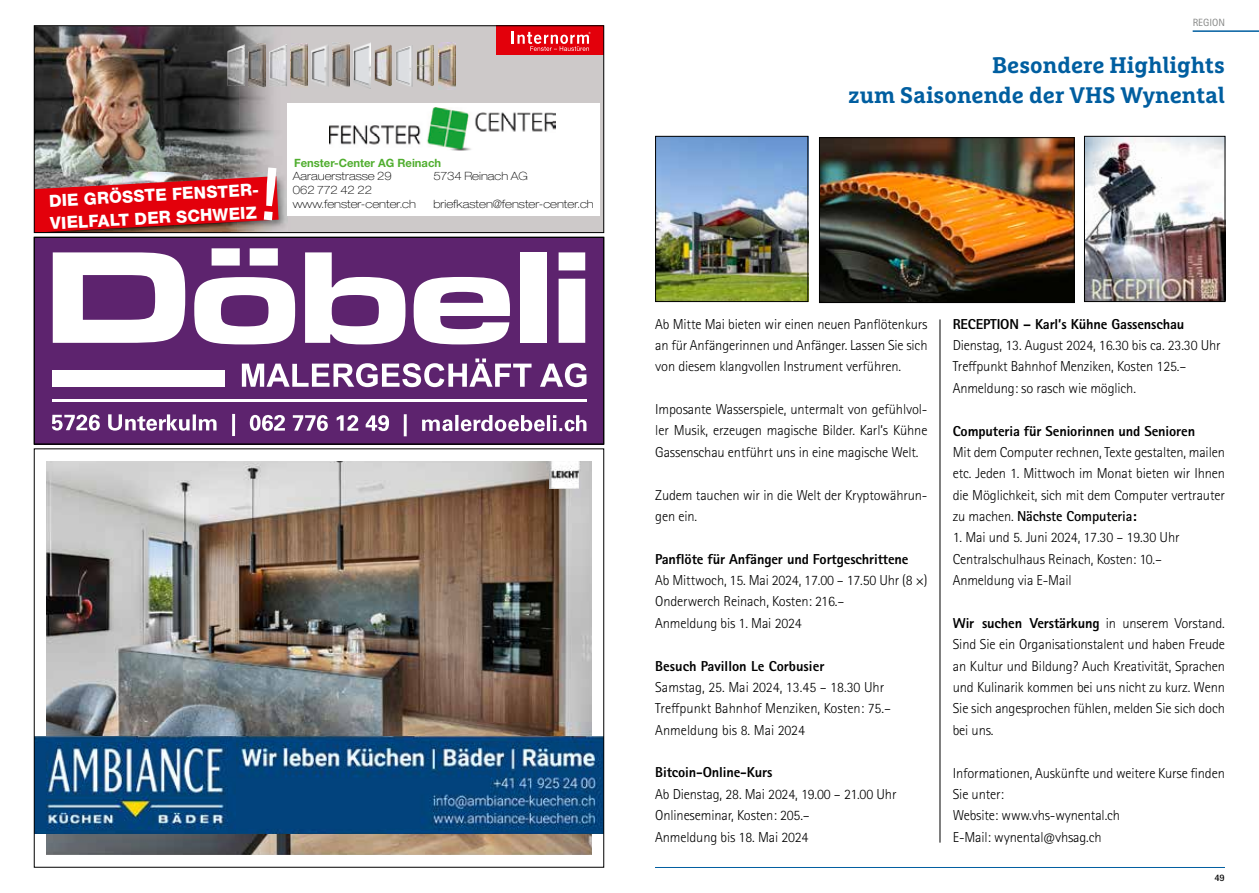
<style>
.page{position:relative;width:1259px;height:893px;background:#fff}
.page>*{position:absolute;margin:0;border:0;box-sizing:border-box;transform-origin:0 0}
.t1{font:700 22.5px/30px "Marselis Slab Pro";color:#005ea0;text-align:right}
.t2{font:800 16.8px/22.6px "Helvetica Neue LT Pro";color:#fff}
.t3{font:300 14.4px/21.3px "Rotis Sans Serif Std";letter-spacing:-.01em;color:#000}
.t4{font:800 14.4px "Rotis Sans Serif Std";letter-spacing:-.01em;color:#000}
.t5{font:100 expanded 11.4px/13.8px "Helvetica Neue LT Pro";color:#000}
.t6{font:700 11.4px "Helvetica Neue LT Pro";color:#50ae2f}
.t7{font:10.5px "Rotis Sans Serif Std";color:#868786}
.t8{font:700 9.9px "Rotis Sans Serif Std";color:#000}
.s1{font-weight:700}
.s2{font-weight:800}
</style>
<div class="page">
<div style="left:36px;top:239px;width:566px;height:203px;background:#5d236e"></div>
<svg style="left:242px;top:358px;width:289px;height:29px"></svg>
<svg style="left:540px;top:363px;width:46px;height:24px"></svg>
<div style="left:52px;top:370px;width:173px;height:16px;background:#fff"></div>
<svg style="left:53px;top:252px;width:132px;height:91px"></svg>
<svg style="left:194px;top:248px;width:101px;height:96px"></svg>
<svg style="left:305px;top:252px;width:100px;height:92px"></svg>
<svg style="left:413px;top:277px;width:97px;height:67px"></svg>
<div style="left:520px;top:252px;width:26px;height:91px;background:#fff"></div>
<svg style="left:558px;top:252px;width:27px;height:91px"></svg>
<svg style="left:52px;top:415px;width:48px;height:16px"></svg>
<svg style="left:108px;top:414px;width:82px;height:17px"></svg>
<hr style="left:193px;top:414px;width:3px;height:16px;background:#fff">
<svg style="left:199px;top:419px;width:18px;height:11px"></svg>
<hr style="left:232px;top:414px;width:3px;height:22px;background:#fff">
<svg style="left:250px;top:415px;width:35px;height:16px"></svg>
<svg style="left:293px;top:415px;width:35px;height:16px"></svg>
<svg style="left:337px;top:415px;width:21px;height:16px"></svg>
<svg style="left:366px;top:415px;width:23px;height:16px"></svg>
<hr style="left:404px;top:414px;width:3px;height:22px;background:#fff">
<svg style="left:422px;top:419px;width:30px;height:12px"></svg>
<hr style="left:455px;top:415px;width:3px;height:16px;background:#fff">
<svg style="left:461px;top:415px;width:84px;height:16px"></svg>
<hr style="left:547px;top:415px;width:3px;height:16px;background:#fff">
<svg style="left:553px;top:415px;width:33px;height:16px"></svg>
<hr style="left:52px;top:400px;width:535px;height:2px;background:#fff">
<div style="left:34px;top:237px;width:570px;height:207px;border:1px solid #000"></div>
<img style="left:47px;top:461px;width:544px;height:394px">
<img style="left:36px;top:736px;width:200px;height:97px">
<img style="left:236px;top:736px;width:366px;height:97px">
<img style="left:550px;top:461px;width:28px;height:28px">
<div style="left:291px;top:28px;width:311px;height:203px;background:#cdc9c9"></div>
<img style="left:36px;top:77px;width:204px;height:90px">
<img style="left:240px;top:77px;width:51px;height:154px">
<img style="left:36px;top:28px;width:255px;height:49px">
<img style="left:278px;top:172px;width:10px;height:59px">
<div style="left:497px;top:26px;width:107px;height:29px;background:#e3000b"></div>
<svg style="left:512px;top:31px;width:78px;height:20px"></svg>
<div style="left:287px;top:103px;width:313px;height:113px;background:#fff"></div>
<img style="left:332px;top:43px;width:18px;height:44px">
<img style="left:354px;top:43px;width:17px;height:47px">
<img style="left:292px;top:44px;width:16px;height:44px">
<img style="left:291px;top:44px;width:1px;height:44px">
<img style="left:438px;top:42px;width:17px;height:48px">
<img style="left:375px;top:44px;width:17px;height:42px">
<img style="left:395px;top:45px;width:18px;height:44px">
<img style="left:269px;top:44px;width:18px;height:43px">
<img style="left:228px;top:44px;width:17px;height:42px">
<img style="left:309px;top:40px;width:20px;height:49px">
<img style="left:417px;top:44px;width:17px;height:42px">
<img style="left:248px;top:44px;width:18px;height:43px">
<img style="left:329px;top:107px;width:226px;height:44px">
<div style="left:34px;top:26px;width:570px;height:207px;border:1px solid #000"></div>
<hr style="left:1192px;top:30px;width:67px;height:2px;background:#005ea0">
<hr style="left:655px;top:867px;width:570px;height:1px;background:#005ea0">
<hr style="left:939px;top:319px;width:1px;height:524px;background:#000">
<img style="left:821px;top:139px;width:251px;height:162px">
<div style="left:819px;top:137px;width:255px;height:166px;border:1px solid #000"></div>
<img style="left:1086px;top:138px;width:137px;height:162px">
<div style="left:1084px;top:136px;width:141px;height:166px;border:1px solid #000"></div>
<img style="left:657px;top:138px;width:149px;height:162px">
<div style="left:655px;top:136px;width:153px;height:166px;border:1px solid #000"></div>
<svg style="left:34px;top:167px;width:244px;height:66px;background:#c02a2f"></svg>
<p class="t2" style="left:48px;top:189px;width:213px;rotate:-3deg">DIE GRÖSSTE FENSTER-<br>VIELFALT DER SCHWEIZ</p>
<p class="t6" style="left:294px;top:156px;width:149px">Fenster-Center AG Reinach</p>
<p class="t5" style="left:293px;top:169px;width:100px">Aarauerstrasse 29</p>
<p class="t5" style="left:433px;top:169px;width:96px">5734 Reinach AG</p>
<p class="t5" style="left:293px;top:183px;width:125px">062 772 42 22 www.fenster-center.ch</p>
<p class="t5" style="left:433px;top:197px;width:162px">briefkasten@fenster-center.ch</p>
<p class="t7" style="left:1192px;top:16px;width:34px">REGION</p>
<h1 class="t1" style="left:848px;top:50px;width:378px">Besondere Highlights<br>zum Saisonende der VHS Wynental</h1>
<p class="t3" style="left:655px;top:313px;width:274px;text-align:justify">Ab Mitte Mai bieten wir einen neuen Panflötenkurs an für Anfängerinnen und Anfänger. Lassen Sie sich von diesem klangvollen Instrument verführen.</p>
<p class="t3" style="left:655px;top:399px;width:274px;text-align:justify">Imposante Wasserspiele, untermalt von gefühlvol&shy;ler Musik, erzeugen magische Bilder. Karl’s Kühne Gassenschau entführt uns in eine magische Welt.</p>
<p class="t3" style="left:655px;top:484px;width:274px">Zudem tauchen wir in die Welt der Kryptowährun&shy;gen ein.</p>
<p class="t4" style="left:655px;top:550px;width:255px">Panflöte für Anfänger und Fortgeschrittene</p>
<p class="t3" style="left:655px;top:570px;width:274px">Ab Mittwoch, 15. Mai 2024, 17.00 – 17.50 Uhr (8 ×)<br>Onderwerch Reinach, Kosten: 216.–<br>Anmeldung bis 1. Mai 2024</p>
<p class="t4" style="left:655px;top:657px;width:171px">Besuch Pavillon Le Corbusier</p>
<p class="t3" style="left:655px;top:677px;width:237px">Samstag, 25. Mai 2024, 13.45 – 18.30 Uhr<br>Treffpunkt Bahnhof Menziken, Kosten: 75.–<br>Anmeldung bis 8. Mai 2024</p>
<p class="t4" style="left:655px;top:763px;width:119px">Bitcoin-Online-Kurs</p>
<p class="t3" style="left:655px;top:784px;width:243px">Ab Dienstag, 28. Mai 2024, 19.00 – 21.00 Uhr<br>Onlineseminar, Kosten: 205.–<br>Anmeldung bis 18. Mai 2024</p>
<p class="t4" style="left:952px;top:315px;width:233px">RECEPTION – Karl’s Kühne Gassenschau</p>
<p class="t3" style="left:952px;top:335px;width:270px">Dienstag, 13. August 2024, 16.30 bis ca. 23.30 Uhr<br>Treffpunkt Bahnhof Menziken, Kosten 125.–<br>Anmeldung: so rasch wie möglich.</p>
<p class="t4" style="left:952px;top:422px;width:244px">Computeria für Seniorinnen und Senioren</p>
<p class="t3" style="left:952px;top:442px;width:274px;text-align:justify">Mit dem Computer rechnen, Texte gestalten, mailen etc. Jeden 1. Mittwoch im Monat bieten wir Ihnen die Möglichkeit, sich mit dem Computer vertrauter zu machen. <span class="s1">Nächste Computeria:</span></p>
<p class="t3" style="left:952px;top:527px;width:228px">1. Mai und 5. Juni 2024, 17.30 – 19.30 Uhr<br>Centralschulhaus Reinach, Kosten: 10.–<br>Anmeldung via E-Mail</p>
<p class="t3" style="left:952px;top:613px;width:274px;text-align:justify"><span class="s2">Wir suchen Verstärkung</span> in unserem Vorstand.<br>Sind Sie ein Organisationstalent und haben Freude an Kultur und Bildung? Auch Kreativität, Sprachen und Kulinarik kommen bei uns nicht zu kurz. Wenn Sie sich angesprochen fühlen, melden Sie sich doch bei uns.</p>
<p class="t3" style="left:952px;top:762px;width:274px">Informationen, Auskünfte und weitere Kurse finden<br>Sie unter:<br>Website: www.vhs-wynental.ch<br>E-Mail: wynental@vhsag.ch</p>
<p class="t8" style="left:1214px;top:871px;width:12px">49</p>
</div>
